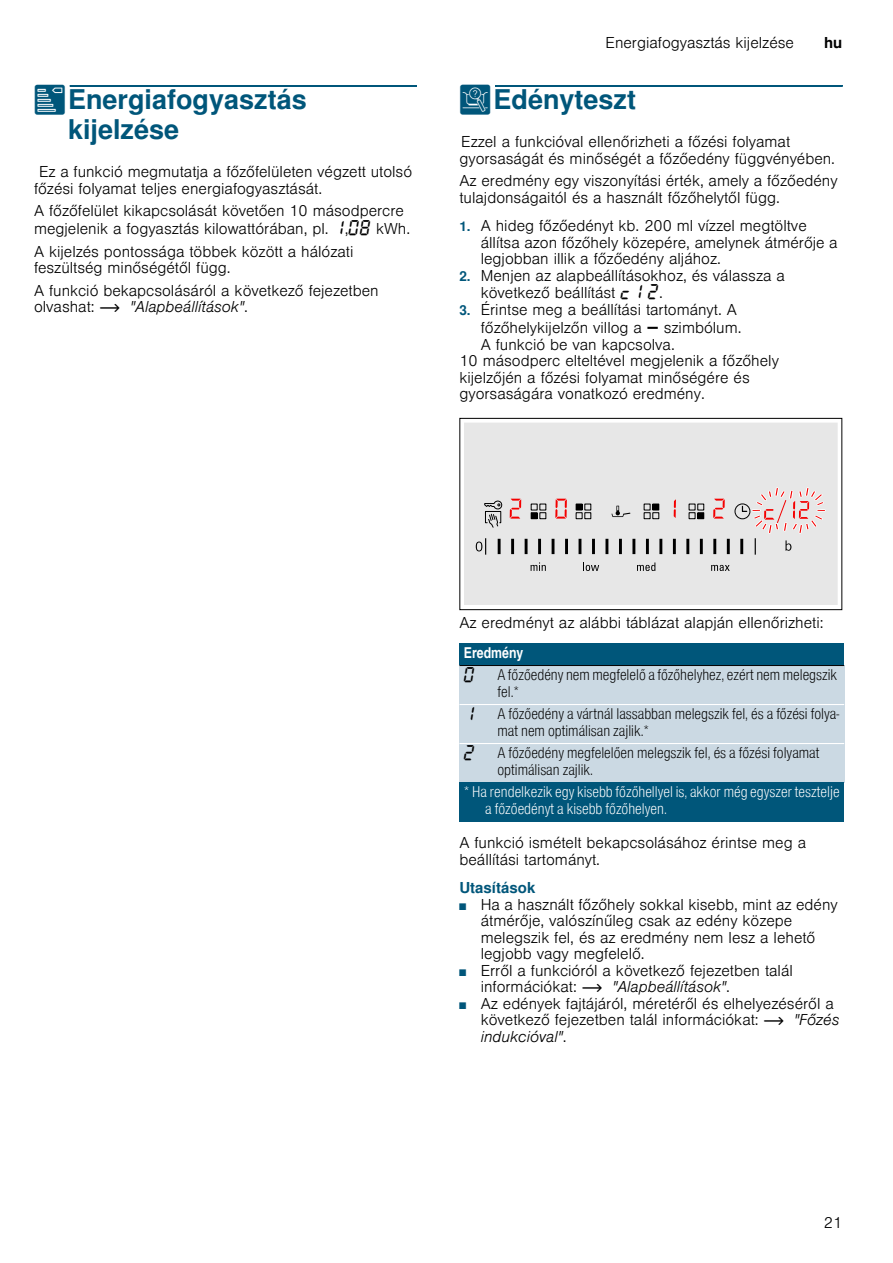
<style>
.page{position:relative;width:893px;height:1263px;background:#fff}
.page>*{position:absolute;margin:0;border:0;box-sizing:border-box;transform-origin:0 0}
.t1{font:700 27px/30px "Nimbus San L";color:#00567a}
.t2{font:16.5px "BSH Symb All";color:#000}
.t3{font:300 15px/16.5px "Nimbus San L";color:#000}
.t4{font:15px/16.5px "Nimbus San L Lig Con";color:#000}
.t5{font:15px/16.5px "Nimbus San L Lig Con";color:#fff}
.t6{font:700 15px "Nimbus San L";color:#00567a}
.t7{font:15px "Nimbus San L Bol Con";color:#fff}
.t8{font:700 15px "Nimbus San L";color:#000}
.s1{font-family:"BSH Symb PG2";font-weight:400}
.s2{font-family:"BSH Symb All";font-weight:400;font-size:16.5px}
.s3{font-family:"BSH Symb PH1";font-weight:400}
.s4{font-style:italic}
.s5{font-weight:700;font-size:13.5px;color:#00567a}
.s6{font-family:"BSH Symb Gaggenau";font-weight:400;font-size:16.5px}
.s7{font-size:9px;color:#00567a}
</style>
<div class="page">
<div style="left:70px;top:85px;width:347px;height:2px;border:1px solid #00567a"></div>
<div style="left:495px;top:85px;width:347px;height:2px;border:1px solid #00567a"></div>
<div style="left:459px;top:643px;width:385px;height:22px;background:#00567a"></div>
<div style="left:459px;top:665px;width:34px;height:39px;background:#cbd9e3"></div>
<div style="left:493px;top:665px;width:351px;height:39px;background:#cbd9e3"></div>
<div style="left:459px;top:704px;width:34px;height:39px;background:#cbd9e3"></div>
<div style="left:493px;top:704px;width:351px;height:39px;background:#cbd9e3"></div>
<div style="left:459px;top:743px;width:34px;height:39px;background:#cbd9e3"></div>
<div style="left:493px;top:743px;width:351px;height:39px;background:#cbd9e3"></div>
<div style="left:459px;top:782px;width:385px;height:39px;background:#00567a"></div>
<hr style="left:459px;top:665px;width:385px;height:1px;background:#000">
<hr style="left:459px;top:704px;width:385px;height:1px;background:#fff">
<hr style="left:459px;top:743px;width:385px;height:1px;background:#fff">
<div style="left:464px;top:423px;width:374px;height:182px;background:#e7e7e7"></div>
<div style="left:459px;top:418px;width:383px;height:192px;border:1px solid #000"></div>
<svg style="left:555px;top:499px;width:12px;height:20px"></svg>
<svg style="left:673px;top:499px;width:3px;height:19px"></svg>
<svg style="left:509px;top:499px;width:12px;height:20px"></svg>
<svg style="left:688px;top:503px;width:16px;height:17px"></svg>
<div style="left:734px;top:503px;width:16px;height:16px;border:1px solid #000;border-radius:50%"></div>
<svg style="left:530px;top:503px;width:17px;height:17px"></svg>
<svg style="left:643px;top:503px;width:16px;height:17px"></svg>
<svg style="left:575px;top:503px;width:16px;height:17px"></svg>
<svg style="left:484px;top:499px;width:19px;height:28px"></svg>
<svg style="left:611px;top:506px;width:19px;height:11px"></svg>
<hr style="left:740px;top:539px;width:3px;height:15px;background:#000">
<hr style="left:726px;top:539px;width:3px;height:15px;background:#000">
<hr style="left:713px;top:539px;width:3px;height:15px;background:#000">
<svg style="left:700px;top:539px;width:2px;height:15px"></svg>
<hr style="left:686px;top:539px;width:3px;height:15px;background:#000">
<svg style="left:673px;top:539px;width:2px;height:15px"></svg>
<hr style="left:659px;top:539px;width:3px;height:15px;background:#000">
<hr style="left:646px;top:539px;width:3px;height:15px;background:#000">
<hr style="left:632px;top:539px;width:3px;height:15px;background:#000">
<hr style="left:619px;top:539px;width:3px;height:15px;background:#000">
<hr style="left:605px;top:539px;width:3px;height:15px;background:#000">
<hr style="left:592px;top:539px;width:3px;height:15px;background:#000">
<hr style="left:578px;top:539px;width:3px;height:15px;background:#000">
<hr style="left:565px;top:539px;width:3px;height:15px;background:#000">
<hr style="left:551px;top:539px;width:3px;height:15px;background:#000">
<hr style="left:538px;top:539px;width:3px;height:15px;background:#000">
<hr style="left:524px;top:539px;width:3px;height:15px;background:#000">
<hr style="left:511px;top:539px;width:3px;height:15px;background:#000">
<hr style="left:497px;top:539px;width:3px;height:15px;background:#000">
<svg style="left:476px;top:538px;width:10px;height:17px"></svg>
<svg style="left:741px;top:486px;width:85px;height:69px;background:#e4d7d7"></svg>
<svg style="left:530px;top:562px;width:16px;height:9px"></svg>
<svg style="left:583px;top:562px;width:16px;height:9px"></svg>
<svg style="left:637px;top:562px;width:18px;height:9px"></svg>
<svg style="left:711px;top:565px;width:18px;height:6px"></svg>
<svg style="left:713px;top:499px;width:11px;height:20px"></svg>
<h1 class="t1" style="left:68px;top:84px;width:240px;text-indent:-34px"><span class="s1">[</span>Energiafogyasztás kijelzése</h1>
<p class="t3" style="left:34px;top:162px;width:379px;text-indent:5px">Ez a funkció megmutatja a főzőfelületen végzett utolsó főzési folyamat teljes energiafogyasztását.</p>
<p class="t3" style="left:34px;top:201px;width:377px;line-height:17.5px">A főzőfelület kikapcsolását követően 10 másodpercre megjelenik a fogyasztás kilowattórában, pl. <span class="s2">‚</span>,<span class="s2">‹‰</span> kWh.</p>
<p class="t3" style="left:34px;top:242px;width:321px">A kijelzés pontossága többek között a hálózati feszültség minőségétől függ.</p>
<p class="t3" style="left:34px;top:281px;width:346px">A funkció bekapcsolásáról a következő fejezetben olvashat: <span class="s3">~</span> <span class="s4">"Alapbeállítások"</span>.</p>
<p class="t3" style="left:605px;top:33px;width:190px">Energiafogyasztás kijelzése</p>
<p class="t8" style="left:824px;top:34px;width:20px">hu</p>
<h1 class="t1" style="left:459px;top:84px;width:178px"><span class="s1">t</span>Edényteszt</h1>
<p class="t3" style="left:459px;top:132px;width:377px">Ezzel a funkcióval ellenőrizheti a főzési folyamat gyorsaságát és minőségét a főzőedény függvényében.</p>
<p class="t3" style="left:459px;top:171px;width:379px">Az eredmény egy viszonyítási érték, amely a főzőedény tulajdonságaitól és a használt főzőhelytől függ.</p>
<p class="t3" style="left:480px;top:216px;width:358px;text-indent:-21px"><span class="s5">1.</span> A hideg főzőedényt kb. 200 ml vízzel megtöltve állítsa azon főzőhely közepére, amelynek átmérője a legjobban illik a főzőedény aljához.</p>
<p class="t3" style="left:480px;top:265px;width:305px;line-height:17.5px;text-indent:-21px"><span class="s5">2.</span> Menjen az alapbeállításokhoz, és válassza a következő beállítást <span class="s2">™‚ ƒ</span>.</p>
<p class="t3" style="left:459px;top:300px;width:279px"><span class="s5">3.</span> Érintse meg a beállítási tartományt. A</p>
<p class="t3" style="left:480px;top:318px;width:262px">főzőhelykijelzőn villog a <span class="s6">A</span> szimbólum.</p>
<p class="t3" style="left:480px;top:335px;width:195px">A funkció be van kapcsolva.</p>
<p class="t3" style="left:459px;top:351px;width:321px">10 másodperc elteltével megjelenik a főzőhely</p>
<p class="t3" style="left:459px;top:368px;width:292px">kijelzőjén a főzési folyamat minőségére és</p>
<p class="t3" style="left:459px;top:384px;width:247px">gyorsaságára vonatkozó eredmény.</p>
<p class="t3" style="left:459px;top:612px;width:365px">Az eredményt az alábbi táblázat alapján ellenőrizheti:</p>
<p class="t7" style="left:464px;top:643px;width:61px">Eredmény</p>
<p class="t2" style="left:464px;top:666px;width:13px">‹</p>
<p class="t4" style="left:497px;top:666px;width:341px">A főzőedény nem megfelelő a főzőhelyhez, ezért nem melegszik fel.*</p>
<p class="t2" style="left:464px;top:705px;width:13px">‚</p>
<p class="t4" style="left:497px;top:705px;width:343px">A főzőedény a vártnál lassabban melegszik fel, és a főzési folya&shy;mat nem optimálisan zajlik.*</p>
<p class="t2" style="left:464px;top:744px;width:13px">ƒ</p>
<p class="t4" style="left:497px;top:744px;width:323px">A főzőedény megfelelően melegszik fel, és a főzési folyamat optimálisan zajlik.</p>
<p class="t5" style="left:485px;top:783px;width:356px;text-indent:-21px">* Ha rendelkezik egy kisebb főzőhellyel is, akkor még egyszer tesztelje a főzőedényt a kisebb főzőhelyen.</p>
<p class="t3" style="left:459px;top:833px;width:348px">A funkció ismételt bekapcsolásához érintse meg a beállítási tartományt.</p>
<p class="t6" style="left:459px;top:878px;width:77px">Utasítások</p>
<p class="t3" style="left:480px;top:894px;width:358px;text-indent:-21px"><span class="s7">■</span> Ha a használt főzőhely sokkal kisebb, mint az edény átmérője, valószínűleg csak az edény közepe melegszik fel, és az eredmény nem lesz a lehető legjobb vagy megfelelő.</p>
<p class="t3" style="left:480px;top:960px;width:314px;text-indent:-21px"><span class="s7">■</span> Erről a funkcióról a következő fejezetben talál információkat: <span class="s3">~</span> <span class="s4">"Alapbeállítások"</span>.</p>
<p class="t3" style="left:480px;top:993px;width:360px;text-indent:-21px"><span class="s7">■</span> Az edények fajtájáról, méretéről és elhelyezéséről a következő fejezetben talál információkat: <span class="s3">~</span> <span class="s4">"Főzés indukcióval"</span>.</p>
<p class="t3" style="left:824px;top:1213px;width:20px">21</p>
</div>
